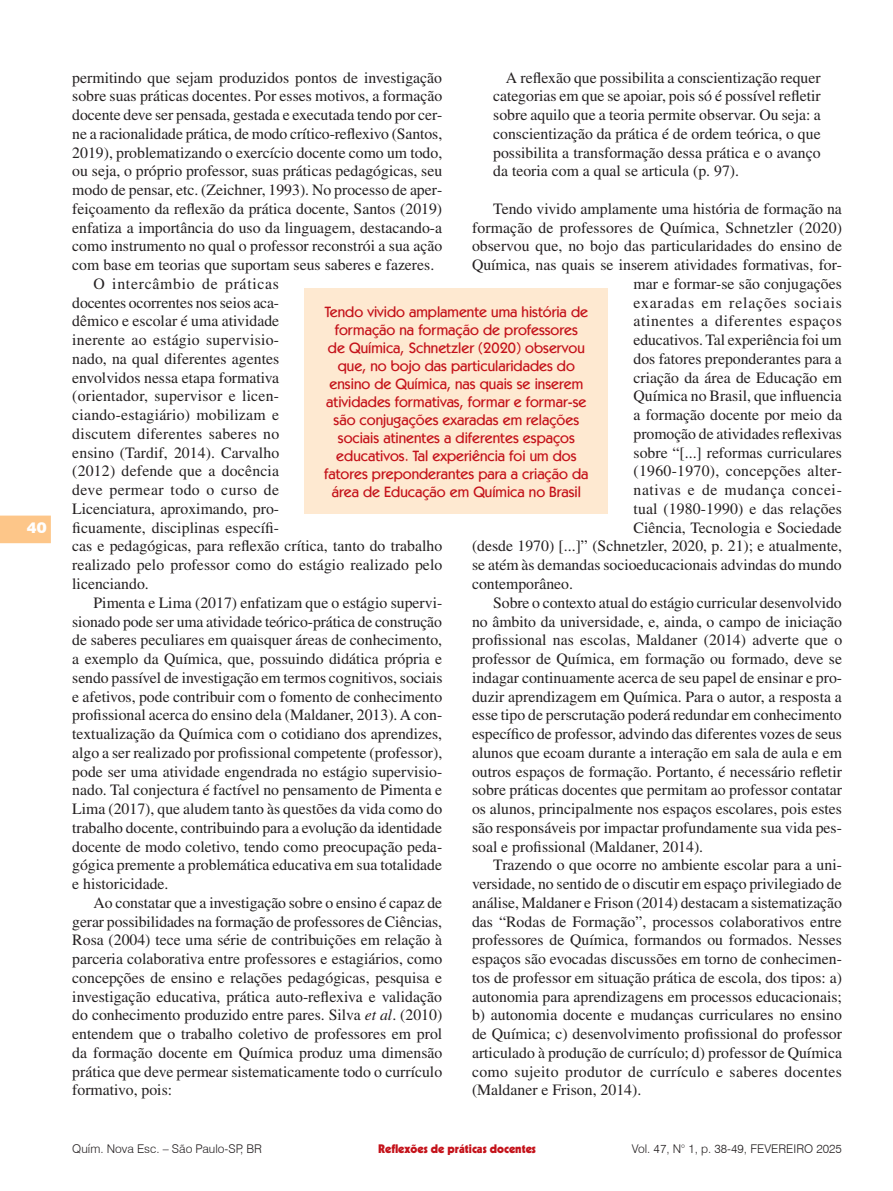
<style>
.page{position:relative;width:893px;height:1191px;background:#fff}
.page>*{position:absolute;margin:0;border:0;box-sizing:border-box;transform-origin:0 0}
.Citacao{font:15.75px/18.8px "Times LT Std";color:#231f20;text-align:justify}
.Citacao-2{font:15.75px "Times LT Std";letter-spacing:.035em;color:#231f20}
.Citacao-3{font:15.75px "Times LT Std";letter-spacing:.02em;color:#231f20}
.Citacao-4{font:15.75px "Times LT Std";letter-spacing:.05em;color:#231f20}
.Olho{font:500 15px/18px "Kabel IT Cby BT";color:#c4121a;text-align:center}
.t1{font:900 15px "Swiss 721 BT";color:#fff}
.t2{font:300 12px "Swiss 721 BT";color:#231f20}
.t3{font:900 12px "Kabel LT Std";color:#c4121a}
.s1{font-style:italic}
</style>
<div class="page">
<svg style="left:0;top:515px;width:51px;height:28px"></svg>
<div style="left:305px;top:289px;width:303px;height:225px;background:#fee9d1"></div>
<p class="t1" style="left:27px;top:518px;width:21px">40</p>
<p class="Citacao" style="left:72px;top:68px;width:371px">permitindo que sejam produzidos pontos de investigação sobre suas práticas docentes. Por esses motivos, a formação docente deve ser pensada, gestada e executada tendo por cer&shy;ne a racionalidade prática, de modo crítico-reflexivo (Santos, 2019), problematizando o exercício docente como um todo, ou seja, o próprio professor, suas práticas pedagógicas, seu modo de pensar, etc. (Zeichner, 1993). No processo de aper&shy;feiçoamento da reflexão da prática docente, Santos (2019) enfatiza a importância do uso da linguagem, destacando-a como instrumento no qual o professor reconstrói a sua ação com base em teorias que suportam seus saberes e fazeres.</p>
<p class="Citacao" style="left:72px;top:274px;width:372px;text-align:left;text-indent:21px">O intercâmbio de práticas<br>docentes ocorrentes nos seios aca-<br>dêmico e escolar é uma atividade<br>inerente ao estágio supervisio-<br>nado, na qual diferentes agentes<br>envolvidos nessa etapa formativa<br>(orientador, supervisor e licen-<br>ciando-estagiário) mobilizam e<br>discutem diferentes saberes no<br>ensino (Tardif, 2014). Carvalho<br>(2012) defende que a docência<br>deve permear todo o curso de<br>Licenciatura, aproximando, pro-<br>ficuamente, disciplinas específi-<br>cas e pedagógicas, para reflexão crítica, tanto do trabalho realizado pelo professor como do estágio realizado pelo licenciando.</p>
<p class="Citacao" style="left:72px;top:593px;width:372px;text-indent:21px">Pimenta e Lima (2017) enfatizam que o estágio supervi&shy;sionado pode ser uma atividade teórico-prática de construção de saberes peculiares em quaisquer áreas de conhecimento, a exemplo da Química, que, possuindo didática própria e sendo passível de investigação em termos cognitivos, sociais e afetivos, pode contribuir com o fomento de conhecimento profissional acerca do ensino dela (Maldaner, 2013). A con&shy;textualização da Química com o cotidiano dos aprendizes, algo a ser realizado por profissional competente (professor), pode ser uma atividade engendrada no estágio supervisio&shy;nado. Tal conjectura é factível no pensamento de Pimenta e Lima (2017), que aludem tanto às questões da vida como do trabalho docente, contribuindo para a evolução da identidade docente de modo coletivo, tendo como preocupação peda&shy;gógica premente a problemática educativa em sua totalidade e historicidade.</p>
<p class="Citacao" style="left:72px;top:893px;width:372px;text-indent:21px">Ao constatar que a investigação sobre o ensino é capaz de gerar possibilidades na formação de professores de Ciências, Rosa (2004) tece uma série de contribuições em relação à parceria colaborativa entre professores e estagiários, como concepções de ensino e relações pedagógicas, pesquisa e investigação educativa, prática auto-reflexiva e validação do conhecimento produzido entre pares. Silva <span class="s1">et al</span>. (2010) entendem que o trabalho coletivo de professores em prol da formação docente em Química produz uma dimensão prática que deve permear sistematicamente todo o currículo formativo, pois:</p>
<p class="Citacao" style="left:493px;top:68px;width:329px;text-indent:13px">A reflexão que possibilita a conscientização requer categorias em que se apoiar, pois só é possível refletir sobre aquilo que a teoria permite observar. Ou seja: a conscientização da prática é de ordem teórica, o que possibilita a transformação dessa prática e o avanço da teoria com a qual se articula (p. 97).</p>
<p class="Citacao" style="left:493px;top:199px;width:350px">Tendo vivido amplamente uma história de formação na</p>
<p class="Citacao" style="left:472px;top:218px;width:371px">formação de professores de Química, Schnetzler (2020)</p>
<p class="Citacao" style="left:472px;top:237px;width:372px">observou que, no bojo das particularidades do ensino de</p>
<p class="Citacao" style="left:472px;top:255px;width:371px">Química, nas quais se inserem atividades formativas, for-</p>
<p class="Citacao" style="left:634px;top:274px;width:210px">mar e formar-se são conjugações</p>
<p class="Citacao-4" style="left:634px;top:293px;width:210px">exaradas em relações sociais</p>
<p class="Citacao-2" style="left:634px;top:312px;width:210px">atinentes a diferentes espaços</p>
<p class="Citacao" style="left:634px;top:330px;width:210px">educativos. Tal experiência foi um</p>
<p class="Citacao" style="left:634px;top:349px;width:210px">dos fatores preponderantes para a</p>
<p class="Citacao" style="left:634px;top:368px;width:210px">criação da área de Educação em</p>
<p class="Citacao" style="left:634px;top:387px;width:210px">Química no Brasil, que influencia</p>
<p class="Citacao" style="left:634px;top:405px;width:210px">a formação docente por meio da</p>
<p class="Citacao" style="left:634px;top:424px;width:210px">promoção de atividades reflexivas</p>
<p class="Citacao" style="left:634px;top:443px;width:210px">sobre “[...] reformas curriculares</p>
<p class="Citacao-3" style="left:634px;top:462px;width:210px">(1960-1970), concepções alter-</p>
<p class="Citacao-2" style="left:634px;top:481px;width:210px">nativas e de mudança concei-</p>
<p class="Citacao" style="left:634px;top:499px;width:210px">tual (1980-1990) e das relações</p>
<p class="Citacao" style="left:634px;top:518px;width:210px">Ciência, Tecnologia e Sociedade</p>
<p class="Citacao" style="left:472px;top:537px;width:371px">(desde 1970) [...]” (Schnetzler, 2020, p. 21); e atualmente,</p>
<p class="Citacao" style="left:472px;top:555px;width:371px">se atém às demandas socioeducacionais advindas do mundo</p>
<p class="Citacao" style="left:472px;top:574px;width:103px">contemporâneo.</p>
<p class="Citacao" style="left:472px;top:593px;width:372px;text-indent:21px">Sobre o contexto atual do estágio curricular desenvolvido no âmbito da universidade, e, ainda, o campo de iniciação profissional nas escolas, Maldaner (2014) adverte que o professor de Química, em formação ou formado, deve se indagar continuamente acerca de seu papel de ensinar e pro&shy;duzir aprendizagem em Química. Para o autor, a resposta a esse tipo de perscrutação poderá redundar em conhecimento específico de professor, advindo das diferentes vozes de seus alunos que ecoam durante a interação em sala de aula e em outros espaços de formação. Portanto, é necessário refletir sobre práticas docentes que permitam ao professor contatar os alunos, principalmente nos espaços escolares, pois estes são responsáveis por impactar profundamente sua vida pes&shy;soal e profissional (Maldaner, 2014).</p>
<p class="Citacao" style="left:472px;top:855px;width:371px;text-indent:21px">Trazendo o que ocorre no ambiente escolar para a uni&shy;versidade, no sentido de o discutir em espaço privilegiado de análise, Maldaner e Frison (2014) destacam a sistematização das “Rodas de Formação”, processos colaborativos entre professores de Química, formandos ou formados. Nesses espaços são evocadas discussões em torno de conhecimen&shy;tos de professor em situação prática de escola, dos tipos: a) autonomia para aprendizagens em processos educacionais; b) autonomia docente e mudanças curriculares no ensino de Química; c) desenvolvimento profissional do professor articulado à produção de currículo; d) professor de Química como sujeito produtor de currículo e saberes docentes (Maldaner e Frison, 2014).</p>
<p class="Olho" style="left:324px;top:303px;width:266px">Tendo vivido amplamente uma história de formação na formação de professores<br>de Química, Schnetzler (2020) observou que, no bojo das particularidades do ensino de Química, nas quais se inserem atividades formativas, formar e formar-se são conjugações exaradas em relações sociais atinentes a diferentes espaços educativos. Tal experiência foi um dos fatores preponderantes para a criação da área de Educação em Química no Brasil</p>
<p class="t2" style="left:72px;top:1141px;width:191px">Quím. Nova Esc. – São Paulo-SP, BR</p>
<p class="t2" style="left:632px;top:1141px;width:212px">Vol. 47, N° 1, p. 38-49, FEVEREIRO 2025</p>
<p class="t3" style="left:378px;top:1141px;width:159px">Reflexões de práticas docentes</p>
</div>
